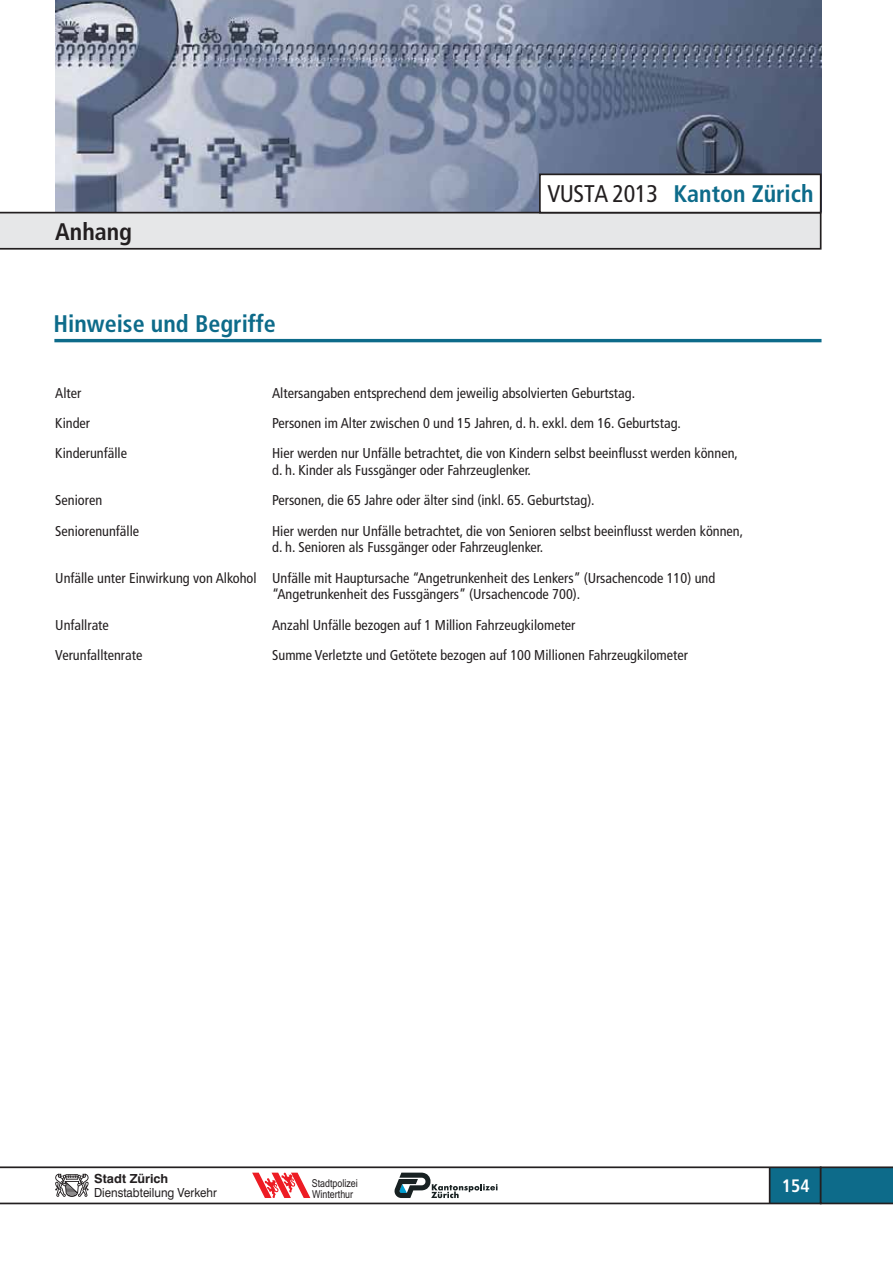
<style>
.page{position:relative;width:893px;height:1263px;background:#fff}
.page>*{position:absolute;margin:0;border:0;box-sizing:border-box;transform-origin:0 0}
.t1{font:condensed 24.15px "Frutiger LT";letter-spacing:-.015em;color:#231f20}
.t2{font:700 condensed 24px "Frutiger LT";color:#0d6b8a}
.t3{font:700 condensed 24px "Frutiger LT";color:#231f20}
.t4{font:700 condensed 18px "Frutiger LT";color:#fff}
.t5{font:condensed 14.25px/30.3px "Frutiger LT";color:#231f20}
.t6{font:12.45px "Swiss 721 BT";color:#231f20;scale:.92 1}
.t7{font:700 12.45px "Swiss 721 BT";color:#231f20}
.t8{font:10.8px "Microsoft Sans Serif";color:#231f20;scale:.82 1}
</style>
<div class="page">
<img style="left:55px;top:0;width:766px;height:212px">
<hr style="left:54px;top:339px;width:767px;height:3px;background:#0d6b8a">
<svg style="left:0;top:212px;width:821px;height:38px;background:#d6d7d8"></svg>
<div style="left:540px;top:174px;width:281px;height:39px;background:#fff"></div>
<div style="left:539px;top:173px;width:282px;height:40px;border:2px solid #231f20"></div>
<svg style="left:0;top:1166px;width:893px;height:38px"></svg>
<h2 class="t3" style="left:55px;top:220px;width:78px">Anhang</h2>
<h2 class="t2" style="left:54px;top:312px;width:224px">Hinweise und Begriffe</h2>
<h1 class="t1" style="left:548px;top:182px;width:112px">VUSTA 2013</h1>
<h2 class="t2" style="left:673px;top:182px;width:142px">Kanton Zürich</h2>
<p class="t5" style="left:55px;top:378px;width:73px">Alter<br>Kinder<br>Kinderunfälle</p>
<p class="t5" style="left:55px;top:486px;width:85px">Senioren<br>Seniorenunfälle</p>
<p class="t5" style="left:55px;top:563px;width:203px">Unfälle unter Einwirkung von Alkohol</p>
<p class="t5" style="left:55px;top:610px;width:89px">Unfallrate<br>Verunfalltenrate</p>
<p class="t5" style="left:272px;top:378px;width:467px">Altersangaben entsprechend dem jeweilig absolvierten Geburtstag.<br>Personen im Alter zwischen 0 und 15 Jahren, d. h. exkl. dem 16. Geburtstag.<br>Hier werden nur Unfälle betrachtet, die von Kindern selbst beeinflusst werden können,</p>
<p class="t5" style="left:272px;top:456px;width:473px">d. h. Kinder als Fussgänger oder Fahrzeuglenker.<br>Personen, die 65 Jahre oder älter sind (inkl. 65. Geburtstag).<br>Hier werden nur Unfälle betrachtet, die von Senioren selbst beeinflusst werden können,</p>
<p class="t5" style="left:272px;top:533px;width:445px">d. h. Senioren als Fussgänger oder Fahrzeuglenker.<br>Unfälle mit Hauptursache “Angetrunkenheit des Lenkers” (Ursachencode 110) und</p>
<p class="t5" style="left:272px;top:580px;width:417px">“Angetrunkenheit des Fussgängers” (Ursachencode 700).<br>Anzahl Unfälle bezogen auf 1 Million Fahrzeugkilometer<br>Summe Verletzte und Getötete bezogen auf 100 Millionen Fahrzeugkilometer</p>
<p class="t7" style="left:94px;top:1171px;width:76px">Stadt Zürich</p>
<p class="t6" style="left:94px;top:1185px;width:135px">Dienstabteilung Verkehr</p>
<p class="t8" style="left:312px;top:1177px;width:58px">Stadtpolizei</p>
<p class="t8" style="left:312px;top:1188px;width:52px">Winterthur</p>
<p class="t4" style="left:782px;top:1177px;width:29px">154</p>
</div>
